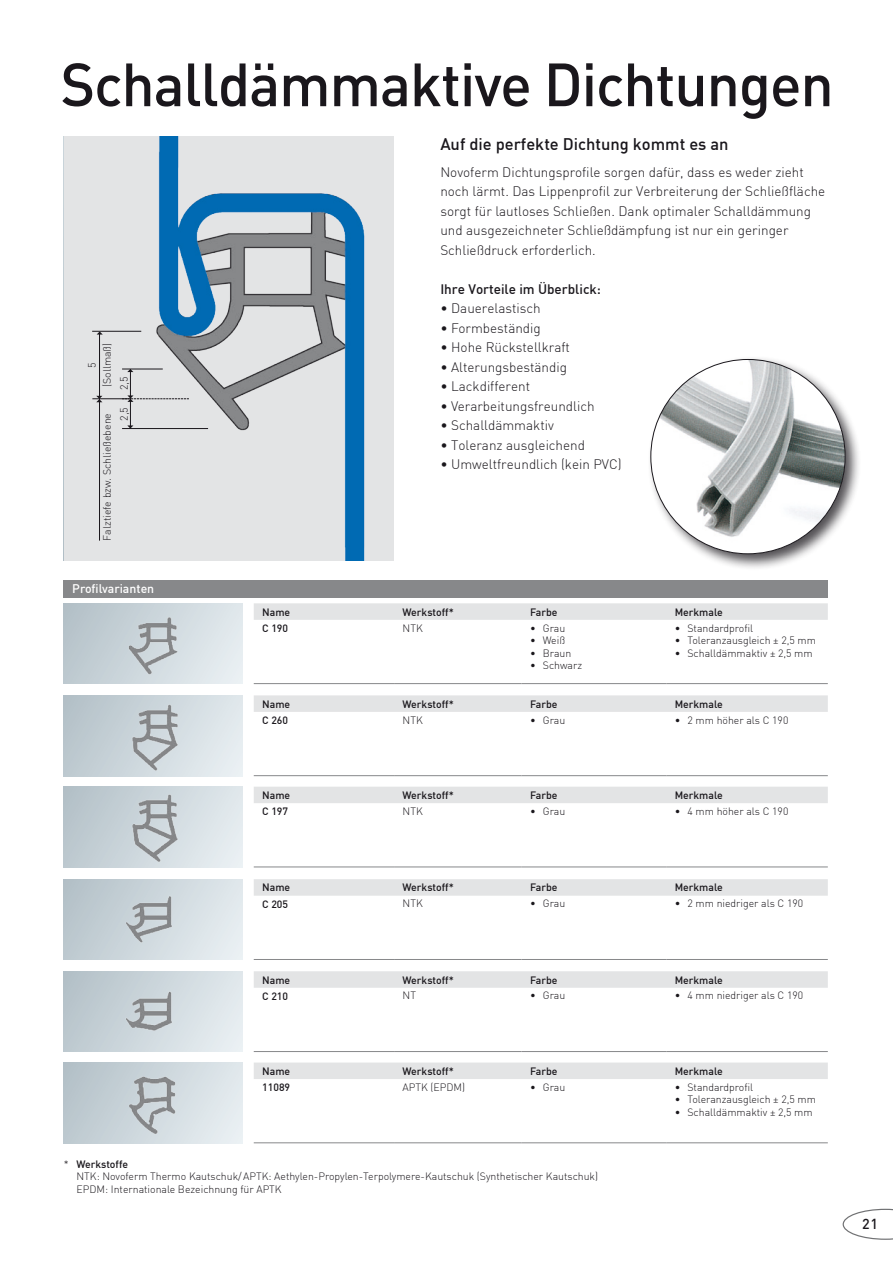
<style>
.page{position:relative;width:893px;height:1263px;background:#fff}
.page>*{position:absolute;margin:0;border:0;box-sizing:border-box;transform-origin:0 0}
.t1{font:500 60px "DIN";letter-spacing:-.02em;color:#1a171c}
.t2{font:500 16.5px "DIN";color:#1a171c}
.t3{font:500 14.25px "DIN";color:#1a171c}
.t4{font:300 13.5px/19.5px "DIN";color:#1a171c}
.t5{font:500 13.5px "DIN";color:#1a171c}
.t6{font:500 12.3px "DIN";color:#fff}
.t7{font:300 10.5px/12.6px "DIN";color:#1a171c}
.t8{font:500 10.5px "DIN";color:#1a171c}
.s1{font-weight:500}
</style>
<div class="page">
<svg style="left:843px;top:1209px;width:50px;height:31px"></svg>
<img style="left:64px;top:136px;width:330px;height:425px">
<div style="left:647px;top:356px;width:215px;height:214px;background:#1a171c;opacity:.75"></div>
<img style="left:651px;top:359px;width:194px;height:195px;border-radius:97px">
<hr style="left:92px;top:331px;width:49px;height:1px;background:#1a171c">
<hr style="left:92px;top:398px;width:37px;height:1px;background:#1a171c">
<hr style="left:122px;top:428px;width:86px;height:1px;background:#1a171c">
<hr style="left:122px;top:369px;width:41px;height:1px;background:#1a171c">
<hr style="left:130px;top:369px;width:1px;height:59px;background:#1a171c">
<svg style="left:127px;top:369px;width:6px;height:3px"></svg>
<svg style="left:127px;top:425px;width:6px;height:3px"></svg>
<svg style="left:122px;top:395px;width:67px;height:7px"></svg>
<svg style="left:97px;top:331px;width:6px;height:4px"></svg>
<hr style="left:99px;top:334px;width:1px;height:207px;background:#1a171c">
<svg style="left:96px;top:396px;width:6px;height:6px"></svg>
<div style="left:64px;top:603px;width:178px;height:81px;background:linear-gradient(to right,#b7c3ca,#e5ecf0)"></div>
<div style="left:254px;top:603px;width:574px;height:17px;background:#e3e4e5"></div>
<hr style="left:254px;top:683px;width:140px;height:1px;background:#87888a">
<hr style="left:394px;top:683px;width:128px;height:1px;background:#87888a">
<hr style="left:522px;top:683px;width:144px;height:1px;background:#87888a">
<hr style="left:666px;top:683px;width:162px;height:1px;background:#87888a">
<div style="left:64px;top:580px;width:764px;height:17px;background:#87888a"></div>
<hr style="left:64px;top:597px;width:764px;height:1px;background:#87888a">
<div style="left:64px;top:879px;width:178px;height:81px;background:linear-gradient(to right,#b7c4cb,#e5ecf0)"></div>
<div style="left:254px;top:879px;width:574px;height:17px;background:#e3e4e5"></div>
<hr style="left:254px;top:959px;width:140px;height:1px;background:#87888a">
<hr style="left:394px;top:959px;width:128px;height:1px;background:#87888a">
<hr style="left:522px;top:959px;width:144px;height:1px;background:#87888a">
<hr style="left:666px;top:959px;width:162px;height:1px;background:#87888a">
<div style="left:64px;top:695px;width:178px;height:81px;background:linear-gradient(to right,#b5c2c9,#e3ebee)"></div>
<div style="left:64px;top:971px;width:178px;height:81px;background:linear-gradient(to right,#b7c4cb,#e5ecf0)"></div>
<div style="left:64px;top:787px;width:178px;height:80px;background:linear-gradient(to right,#b7c4cb,#e6ecf0)"></div>
<div style="left:64px;top:1062px;width:178px;height:81px;background:linear-gradient(to right,#b7c3ca,#e5ecf0)"></div>
<div style="left:254px;top:695px;width:574px;height:17px;background:#e3e4e5"></div>
<hr style="left:254px;top:775px;width:140px;height:1px;background:#87888a">
<hr style="left:394px;top:775px;width:128px;height:1px;background:#87888a">
<hr style="left:522px;top:775px;width:144px;height:1px;background:#87888a">
<hr style="left:666px;top:775px;width:162px;height:1px;background:#87888a">
<div style="left:254px;top:971px;width:574px;height:17px;background:#e3e4e5"></div>
<hr style="left:254px;top:1051px;width:140px;height:1px;background:#87888a">
<hr style="left:394px;top:1051px;width:128px;height:1px;background:#87888a">
<hr style="left:522px;top:1051px;width:144px;height:1px;background:#87888a">
<hr style="left:666px;top:1051px;width:162px;height:1px;background:#87888a">
<div style="left:254px;top:787px;width:574px;height:16px;background:#e3e4e5"></div>
<hr style="left:254px;top:866px;width:140px;height:1px;background:#87888a">
<hr style="left:394px;top:866px;width:128px;height:1px;background:#87888a">
<hr style="left:522px;top:866px;width:144px;height:1px;background:#87888a">
<hr style="left:666px;top:866px;width:162px;height:1px;background:#87888a">
<div style="left:254px;top:1062px;width:574px;height:17px;background:#e3e4e5"></div>
<hr style="left:254px;top:1142px;width:140px;height:1px;background:#87888a">
<hr style="left:394px;top:1142px;width:128px;height:1px;background:#87888a">
<hr style="left:522px;top:1142px;width:144px;height:1px;background:#87888a">
<hr style="left:666px;top:1142px;width:162px;height:1px;background:#87888a">
<img style="left:119px;top:610px;width:68px;height:69px">
<img style="left:119px;top:1073px;width:68px;height:63px">
<img style="left:119px;top:991px;width:68px;height:46px">
<img style="left:119px;top:895px;width:68px;height:49px">
<img style="left:119px;top:793px;width:68px;height:70px">
<img style="left:119px;top:704px;width:68px;height:70px">
<h1 class="t1" style="left:61px;top:46px;width:775px">Schalldämmaktive Dichtungen</h1>
<p class="t7" style="left:101px;top:387px;width:46px;rotate:-90deg">(Sollmaß)</p>
<p class="t7" style="left:86px;top:368px;width:7px;rotate:-90deg">5</p>
<p class="t7" style="left:101px;top:541px;width:129px;rotate:-90deg">Falztiefe bzw. Schließebene</p>
<p class="t7" style="left:118px;top:390px;width:15px;rotate:-90deg">2,5</p>
<p class="t7" style="left:118px;top:421px;width:15px;rotate:-90deg">2,5</p>
<p class="t6" style="left:72px;top:581px;width:83px">Profilvarianten</p>
<h2 class="t2" style="left:440px;top:133px;width:290px">Auf die perfekte Dichtung kommt es an</h2>
<p class="t4" style="left:440px;top:162px;width:386px">Novoferm Dichtungsprofile sorgen dafür, dass es weder zieht noch lärmt. Das Lippenprofil zur Verbreiterung der Schließfläche sorgt für lautloses Schließen. Dank optimaler Schalldämmung und ausgezeichneter Schließdämpfung ist nur ein geringer Schließdruck erforderlich.</p>
<p class="t5" style="left:440px;top:280px;width:162px">Ihre Vorteile im Überblick:</p>
<p class="t4" style="left:440px;top:298px;width:102px">• Dauerelastisch</p>
<p class="t4" style="left:440px;top:318px;width:102px">• Formbeständig</p>
<p class="t4" style="left:440px;top:337px;width:131px">• Hohe Rückstellkraft</p>
<p class="t4" style="left:440px;top:357px;width:128px">• Alterungsbeständig</p>
<p class="t4" style="left:440px;top:376px;width:91px">• Lackdifferent</p>
<p class="t4" style="left:440px;top:396px;width:156px">• Verarbeitungsfreundlich</p>
<p class="t4" style="left:440px;top:415px;width:115px">• Schalldämmaktiv</p>
<p class="t4" style="left:440px;top:435px;width:146px">• Toleranz ausgleichend</p>
<p class="t4" style="left:440px;top:454px;width:183px">• Umweltfreundlich (kein PVC)</p>
<p class="t8" style="left:262px;top:605px;width:30px">Name</p>
<p class="t8" style="left:403px;top:605px;width:53px">Werkstoff*</p>
<p class="t8" style="left:530px;top:605px;width:29px">Farbe</p>
<p class="t8" style="left:675px;top:605px;width:49px">Merkmale</p>
<p class="t8" style="left:262px;top:621px;width:27px">C 190</p>
<p class="t7" style="left:403px;top:621px;width:22px">NTK</p>
<p class="t7" style="left:530px;top:621px;width:37px">• Grau</p>
<p class="t7" style="left:530px;top:634px;width:37px">• Weiß</p>
<p class="t7" style="left:530px;top:646px;width:43px">• Braun</p>
<p class="t7" style="left:530px;top:659px;width:53px">• Schwarz</p>
<p class="t7" style="left:675px;top:621px;width:80px">• Standardprofil</p>
<p class="t7" style="left:675px;top:634px;width:143px">• Toleranzausgleich ± 2,5 mm</p>
<p class="t7" style="left:675px;top:646px;width:140px">• Schalldämmaktiv ± 2,5 mm</p>
<p class="t8" style="left:262px;top:697px;width:30px">Name</p>
<p class="t8" style="left:403px;top:697px;width:53px">Werkstoff*</p>
<p class="t8" style="left:530px;top:697px;width:29px">Farbe</p>
<p class="t8" style="left:675px;top:697px;width:49px">Merkmale</p>
<p class="t8" style="left:262px;top:714px;width:27px">C 260</p>
<p class="t7" style="left:403px;top:713px;width:22px">NTK</p>
<p class="t7" style="left:530px;top:713px;width:37px">• Grau</p>
<p class="t7" style="left:675px;top:713px;width:115px">• 2 mm höher als C 190</p>
<p class="t8" style="left:262px;top:788px;width:30px">Name</p>
<p class="t8" style="left:403px;top:788px;width:53px">Werkstoff*</p>
<p class="t8" style="left:530px;top:788px;width:29px">Farbe</p>
<p class="t8" style="left:675px;top:788px;width:49px">Merkmale</p>
<p class="t8" style="left:262px;top:805px;width:27px">C 197</p>
<p class="t7" style="left:403px;top:805px;width:22px">NTK</p>
<p class="t7" style="left:530px;top:805px;width:37px">• Grau</p>
<p class="t7" style="left:675px;top:805px;width:115px">• 4 mm höher als C 190</p>
<p class="t8" style="left:262px;top:881px;width:30px">Name</p>
<p class="t8" style="left:403px;top:881px;width:53px">Werkstoff*</p>
<p class="t8" style="left:530px;top:881px;width:29px">Farbe</p>
<p class="t8" style="left:675px;top:881px;width:49px">Merkmale</p>
<p class="t8" style="left:262px;top:897px;width:27px">C 205</p>
<p class="t7" style="left:403px;top:897px;width:22px">NTK</p>
<p class="t7" style="left:530px;top:897px;width:37px">• Grau</p>
<p class="t7" style="left:675px;top:897px;width:130px">• 2 mm niedriger als C 190</p>
<p class="t8" style="left:262px;top:973px;width:30px">Name</p>
<p class="t8" style="left:403px;top:973px;width:53px">Werkstoff*</p>
<p class="t8" style="left:530px;top:973px;width:29px">Farbe</p>
<p class="t8" style="left:675px;top:973px;width:49px">Merkmale</p>
<p class="t8" style="left:262px;top:989px;width:27px">C 210</p>
<p class="t7" style="left:403px;top:989px;width:15px">NT</p>
<p class="t7" style="left:530px;top:989px;width:37px">• Grau</p>
<p class="t7" style="left:675px;top:989px;width:130px">• 4 mm niedriger als C 190</p>
<p class="t8" style="left:262px;top:1064px;width:30px">Name</p>
<p class="t8" style="left:403px;top:1064px;width:53px">Werkstoff*</p>
<p class="t8" style="left:530px;top:1064px;width:29px">Farbe</p>
<p class="t8" style="left:675px;top:1064px;width:49px">Merkmale</p>
<p class="t8" style="left:262px;top:1081px;width:29px">11089</p>
<p class="t7" style="left:403px;top:1080px;width:64px">APTK (EPDM)</p>
<p class="t7" style="left:530px;top:1080px;width:37px">• Grau</p>
<p class="t7" style="left:675px;top:1080px;width:80px">• Standardprofil</p>
<p class="t7" style="left:675px;top:1093px;width:143px">• Toleranzausgleich ± 2,5 mm</p>
<p class="t7" style="left:675px;top:1106px;width:140px">• Schalldämmaktiv ± 2,5 mm</p>
<p class="t7" style="left:77px;top:1158px;width:523px;text-indent:-13px">* <span class="s1">Werkstoffe<br></span>NTK: Novoferm Thermo Kautschuk/APTK: Aethylen-Propylen-Terpolymere-Kautschuk (Synthetischer Kautschuk)<br>EPDM: Internationale Bezeichnung für APTK</p>
<h3 class="t3" style="left:862px;top:1215px;width:17px">21</h3>
</div>
